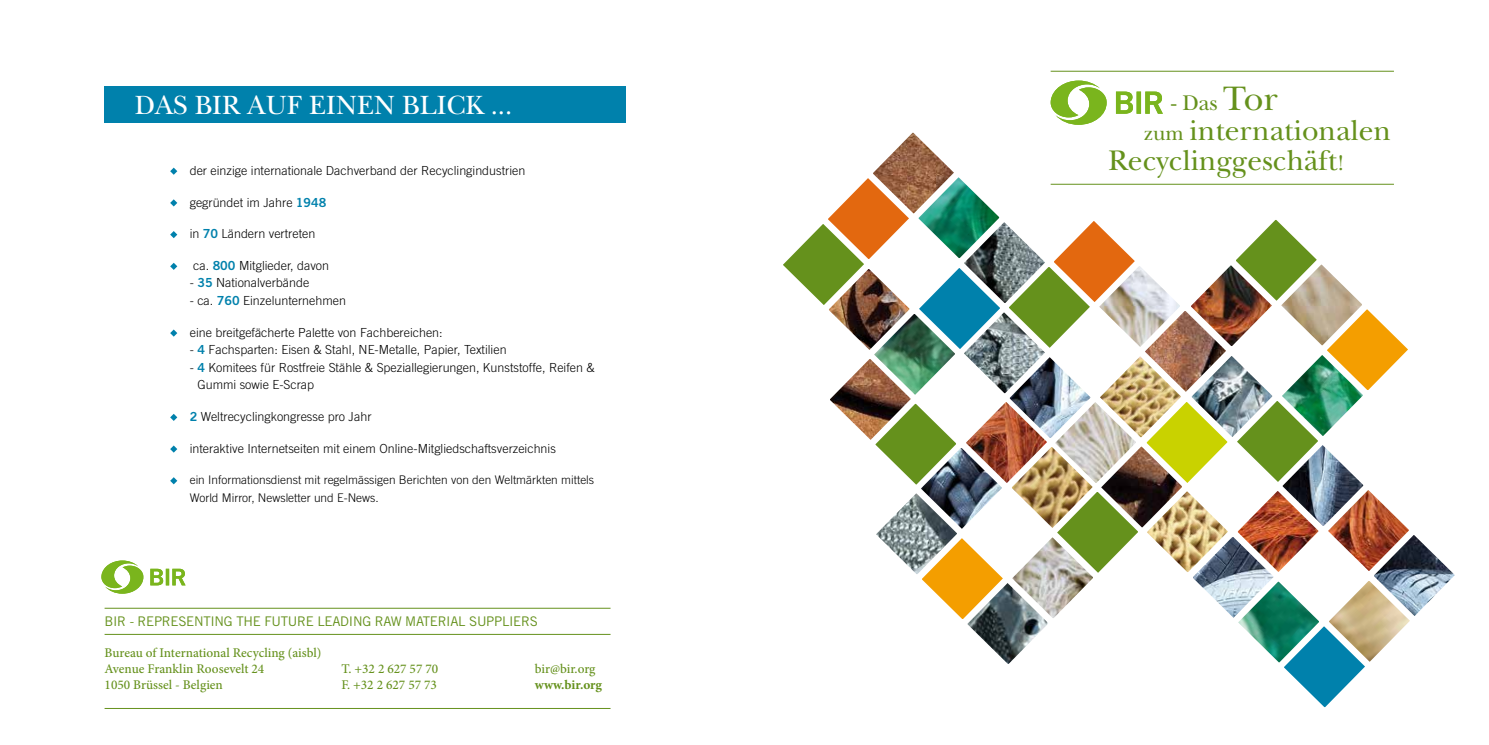
<style>
.page{position:relative;width:1489px;height:745px;background:#fff}
.page>*{position:absolute;margin:0;border:0;box-sizing:border-box;transform-origin:0 0}
.t1{font:29.62px/30px "New Baskerville";color:#65911c}
.t2{font:27.5px "New Baskerville";color:#fff}
.t3{font:22.12px "New Baskerville";color:#65911c}
.t4{font:500 13.25px/15.9px "Minion Pro";color:#65911c}
.t5{font:13.25px "Trade Gothic";letter-spacing:-.02em;color:#65911c}
.t6{font:700 13.25px "Minion Pro";color:#65911c}
.t7{font:300 12.5px/17.5px "Trade Gothic";color:#000}
.t8{font:300 11.88px/17.5px "Trade Gothic";color:#000}
.s1{font-family:"Trade Gothic Bold Two";font-weight:400;color:#0081ac}
.s2{font-size:35.38px}
.s3{font-size:21.38px}
.s4{font-size:22.12px}
</style>
<div class="page">
<div style="left:105px;top:87px;width:520px;height:36px;background:#0081ac"></div>
<hr style="left:105px;top:607px;width:505px;height:1px;background:#65911c">
<hr style="left:105px;top:633px;width:505px;height:1px;background:#65911c">
<hr style="left:105px;top:707px;width:505px;height:1px;background:#65911c">
<svg style="left:170px;top:167px;width:7px;height:8px"></svg>
<svg style="left:170px;top:199px;width:7px;height:7px"></svg>
<svg style="left:170px;top:231px;width:7px;height:7px"></svg>
<svg style="left:170px;top:262px;width:7px;height:8px"></svg>
<svg style="left:170px;top:329px;width:7px;height:7px"></svg>
<svg style="left:170px;top:413px;width:7px;height:7px"></svg>
<svg style="left:170px;top:445px;width:7px;height:7px"></svg>
<svg style="left:170px;top:477px;width:7px;height:7px"></svg>
<svg style="left:1050px;top:80px;width:56px;height:45px"></svg>
<svg style="left:1115px;top:91px;width:17px;height:23px"></svg>
<svg style="left:1136px;top:91px;width:4px;height:23px"></svg>
<svg style="left:1145px;top:91px;width:17px;height:23px"></svg>
<hr style="left:1050px;top:71px;width:343px;height:1px;background:#65911c">
<svg style="left:1416px;top:537px;width:39px;height:78px"></svg>
<svg style="left:875px;top:132px;width:77px;height:39px"></svg>
<img style="left:783px;top:171px;width:631px;height:537px">
<svg style="left:101px;top:560px;width:42px;height:33px"></svg>
<svg style="left:150px;top:568px;width:13px;height:17px"></svg>
<hr style="left:166px;top:568px;width:3px;height:17px;background:#7ab51d">
<svg style="left:172px;top:568px;width:13px;height:17px"></svg>
<h2 class="t2" style="left:135px;top:88px;width:379px">DAS BIR AUF EINEN BLICK ...</h2>
<p class="t7" style="left:190px;top:161px;width:337px">der einzige internationale Dachverband der Recyclingindustrien</p>
<p class="t7" style="left:190px;top:193px;width:138px">gegründet im Jahre <span class="s1">1948</span></p>
<p class="t7" style="left:190px;top:225px;width:127px">in <span class="s1">70</span> Ländern vertreten</p>
<p class="t7" style="left:193px;top:256px;width:137px">ca. <span class="s1">800</span> Mitglieder, davon</p>
<p class="t7" style="left:190px;top:274px;width:121px">- <span class="s1">35</span> Nationalverbände</p>
<p class="t7" style="left:190px;top:291px;width:158px">- ca. <span class="s1">760</span> Einzelunternehmen</p>
<p class="t7" style="left:190px;top:323px;width:254px">eine breitgefächerte Palette von Fachbereichen:</p>
<p class="t7" style="left:190px;top:340px;width:318px">- <span class="s1">4</span> Fachsparten: Eisen &amp; Stahl, NE-Metalle, Papier, Textilien</p>
<p class="t7" style="left:197px;top:358px;width:399px;text-indent:-8px">- <span class="s1">4</span> Komitees für Rostfreie Stähle &amp; Speziallegierungen, Kunststoffe, Reifen &amp;<br>Gummi sowie E-Scrap</p>
<p class="t7" style="left:190px;top:407px;width:183px"><span class="s1">2</span> Weltrecyclingkongresse pro Jahr</p>
<p class="t7" style="left:190px;top:439px;width:367px">interaktive Internetseiten mit einem Online-Mitgliedschaftsverzeichnis</p>
<p class="t8" style="left:190px;top:471px;width:406px">ein Informationsdienst mit regelmässigen Berichten von den Weltmärkten mittels<br>World Mirror, Newsletter und E-News.</p>
<p class="t5" style="left:105px;top:612px;width:435px">BIR - REPRESENTING THE FUTURE LEADING RAW MATERIAL SUPPLIERS</p>
<p class="t4" style="left:105px;top:644px;width:218px">Bureau of International Recycling (aisbl)<br>Avenue Franklin Roosevelt 24</p>
<p class="t4" style="left:341px;top:660px;width:98px">T. +32 2 627 57 70</p>
<p class="t4" style="left:535px;top:660px;width:62px">bir@bir.org</p>
<p class="t4" style="left:105px;top:676px;width:120px">1050 Brüssel - Belgien</p>
<p class="t4" style="left:341px;top:676px;width:97px">F. +32 2 627 57 73</p>
<p class="t6" style="left:535px;top:675px;width:69px">www.bir.org</p>
<h3 class="t3" style="left:1171px;top:89px;width:108px">- Das <span class="s2">Tor</span></h3>
<h1 class="t1" style="left:1108px;top:115px;width:284px;text-indent:36px"><span class="s3">zum</span> internationalen<br>Recyclinggeschäft<span class="s4">!</span></h1>
</div>
